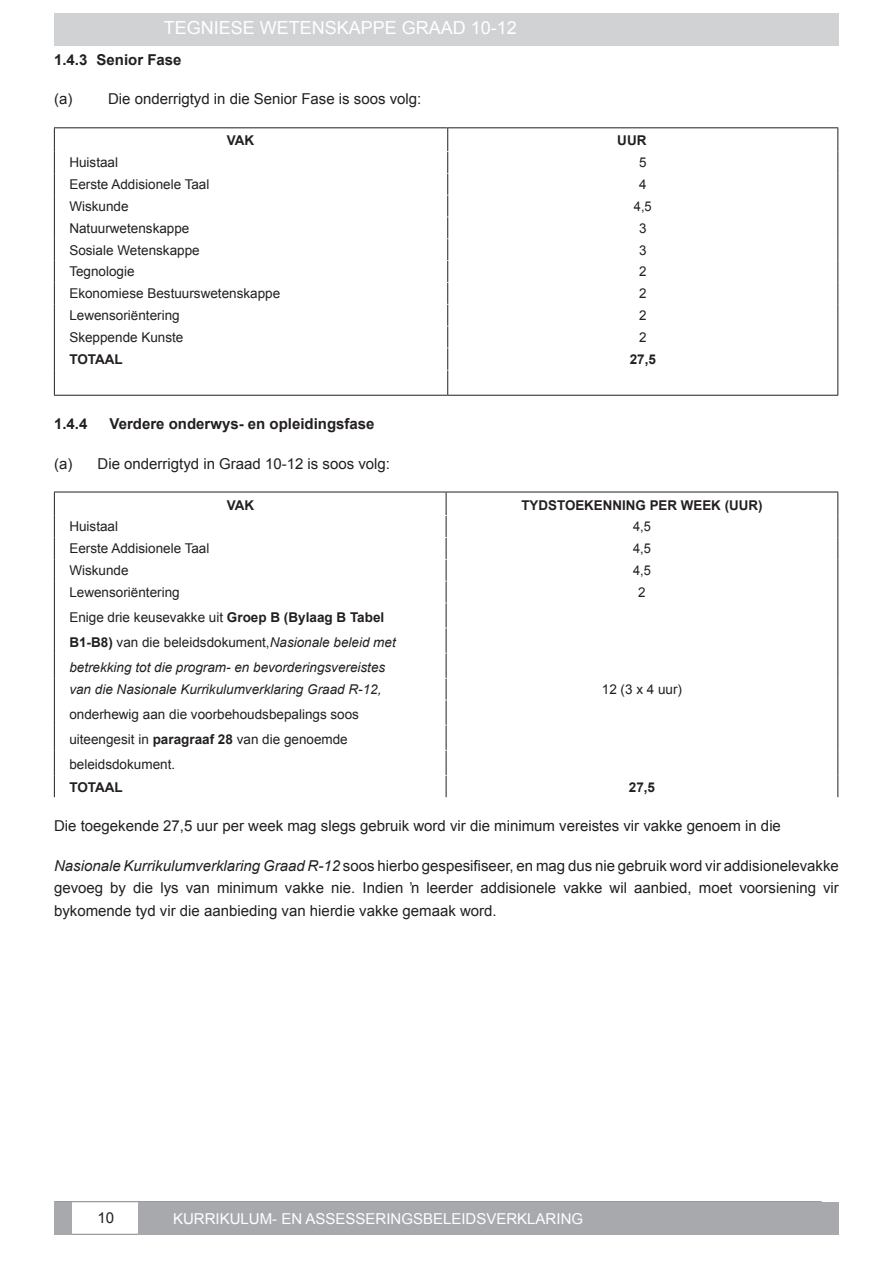
<style>
.page{position:relative;width:893px;height:1263px;background:#fff}
.page>*{position:absolute;margin:0;border:0;box-sizing:border-box;transform-origin:0 0}
.t1{font:18px "Arial";color:#fff}
.t2{font:15px/22.5px "Arial";color:#231f20;text-align:justify}
.t3{font:700 15px "Arial";color:#231f20}
.t4{font:15px "Arial";color:#fff}
.t5{font:13.5px/25px "Arial";color:#231f20}
.t6{font:italic 13.5px/25px "Arial";color:#231f20}
.t7{font:700 13.5px "Arial";color:#231f20}
.t8{font:13.5px "Arial";color:#231f20;scale:.95 1}
.s1{font-style:normal}
.s2{font-weight:700;font-style:normal}
.s3{font-weight:700}
.s4{font-style:italic}
</style>
<div class="page">
<hr style="left:54px;top:1234px;width:768px;height:1px;background:#808285">
<hr style="left:54px;top:1201px;width:768px;height:1px;background:#808285">
<div style="left:54px;top:1202px;width:18px;height:32px;background:#a8a9ad"></div>
<div style="left:139px;top:1202px;width:700px;height:32px;background:#a8a9ad"></div>
<div style="left:54px;top:13px;width:785px;height:33px;background:#d1d2d4"></div>
<hr style="left:54px;top:127px;width:394px;height:1px;background:#231f20">
<hr style="left:448px;top:127px;width:390px;height:1px;background:#231f20">
<svg style="left:54px;top:128px;width:1px;height:267px"></svg>
<svg style="left:447px;top:128px;width:1px;height:267px"></svg>
<svg style="left:837px;top:128px;width:1px;height:267px"></svg>
<hr style="left:54px;top:395px;width:394px;height:1px;background:#231f20">
<hr style="left:448px;top:395px;width:390px;height:1px;background:#231f20">
<hr style="left:54px;top:492px;width:392px;height:1px;background:#231f20">
<hr style="left:446px;top:492px;width:392px;height:1px;background:#231f20">
<svg style="left:54px;top:492px;width:1px;height:305px"></svg>
<svg style="left:446px;top:492px;width:1px;height:305px"></svg>
<svg style="left:837px;top:492px;width:1px;height:305px"></svg>
<p class="t1" style="left:164px;top:16px;width:355px">TEGNIESE WETENSKAPPE GRAAD 10-12</p>
<p class="t3" style="left:54px;top:50px;width:129px">1.4.3 Senior Fase</p>
<p class="t2" style="left:54px;top:88px;width:369px">(a) Die onderrigtyd in die Senior Fase is soos volg:</p>
<p class="t7" style="left:227px;top:132px;width:29px">VAK</p>
<p class="t7" style="left:617px;top:132px;width:31px">UUR</p>
<p class="t5" style="left:69px;top:150px;width:50px">Huistaal</p>
<p class="t5" style="left:639px;top:150px;width:9px">5</p>
<p class="t5" style="left:69px;top:172px;width:142px">Eerste Addisionele Taal</p>
<p class="t5" style="left:639px;top:172px;width:9px">4</p>
<p class="t5" style="left:69px;top:194px;width:61px">Wiskunde</p>
<p class="t8" style="left:634px;top:197px;width:20px">4,5</p>
<p class="t5" style="left:69px;top:216px;width:122px">Natuurwetenskappe</p>
<p class="t5" style="left:639px;top:216px;width:9px">3</p>
<p class="t5" style="left:69px;top:237px;width:132px">Sosiale Wetenskappe</p>
<p class="t5" style="left:639px;top:237px;width:9px">3</p>
<p class="t5" style="left:69px;top:259px;width:67px">Tegnologie</p>
<p class="t5" style="left:639px;top:259px;width:9px">2</p>
<p class="t5" style="left:69px;top:281px;width:212px">Ekonomiese Bestuurswetenskappe</p>
<p class="t5" style="left:639px;top:281px;width:9px">2</p>
<p class="t5" style="left:69px;top:303px;width:112px">Lewensoriëntering</p>
<p class="t5" style="left:639px;top:303px;width:9px">2</p>
<p class="t5" style="left:69px;top:325px;width:116px">Skeppende Kunste</p>
<p class="t5" style="left:639px;top:325px;width:9px">2</p>
<p class="t7" style="left:69px;top:350px;width:55px">TOTAAL</p>
<p class="t7" style="left:630px;top:350px;width:28px">27,5</p>
<p class="t3" style="left:54px;top:414px;width:35px">1.4.4</p>
<p class="t3" style="left:110px;top:414px;width:267px">Verdere onderwys- en opleidingsfase</p>
<p class="t2" style="left:54px;top:452px;width:338px">(a) Die onderrigtyd in Graad 10-12 is soos volg:</p>
<p class="t7" style="left:227px;top:496px;width:29px">VAK</p>
<p class="t7" style="left:521px;top:496px;width:243px">TYDSTOEKENNING PER WEEK (UUR)</p>
<p class="t5" style="left:69px;top:514px;width:50px">Huistaal</p>
<p class="t8" style="left:633px;top:518px;width:20px">4,5</p>
<p class="t5" style="left:69px;top:536px;width:142px">Eerste Addisionele Taal</p>
<p class="t8" style="left:633px;top:540px;width:20px">4,5</p>
<p class="t5" style="left:69px;top:558px;width:61px">Wiskunde</p>
<p class="t8" style="left:633px;top:561px;width:20px">4,5</p>
<p class="t5" style="left:69px;top:580px;width:112px">Lewensoriëntering</p>
<p class="t5" style="left:638px;top:580px;width:9px">2</p>
<p class="t6" style="left:69px;top:605px;width:328px"><span class="s1">Enige drie keusevakke uit</span> <span class="s2">Groep B (Bylaag B Tabel<br>B1-B8)</span> <span class="s1">van die beleidsdokument,</span>Nasionale beleid met betrekking tot die program- en bevorderingsvereistes</p>
<p class="t6" style="left:69px;top:677px;width:314px">van die Nasionale Kurrikulumverklaring Graad R-12,</p>
<p class="t5" style="left:602px;top:677px;width:82px">12 (3 x 4 uur)</p>
<p class="t5" style="left:69px;top:702px;width:291px">onderhewig aan die voorbehoudsbepalings soos uiteengesit in <span class="s3">paragraaf 28</span> van die genoemde beleidsdokument.</p>
<p class="t7" style="left:69px;top:778px;width:55px">TOTAAL</p>
<p class="t7" style="left:629px;top:778px;width:28px">27,5</p>
<p class="t2" style="left:54px;top:815px;width:728px">Die toegekende 27,5 uur per week mag slegs gebruik word vir die minimum vereistes vir vakke genoem in die</p>
<p class="t2" style="left:54px;top:854px;width:786px"><span class="s4">Nasionale Kurrikulumverklaring Graad R-12</span> soos hierbo gespesifiseer, en mag dus nie gebruik word vir addisionelevakke gevoeg by die lys van minimum vakke nie. Indien ŉ leerder addisionele vakke wil aanbied, moet voorsiening vir bykomende tyd vir die aanbieding van hierdie vakke gemaak word.</p>
<p class="t2" style="left:97px;top:1206px;width:18px">10</p>
<p class="t4" style="left:173px;top:1209px;width:412px">KURRIKULUM- EN ASSESSERINGSBELEIDSVERKLARING</p>
</div>
